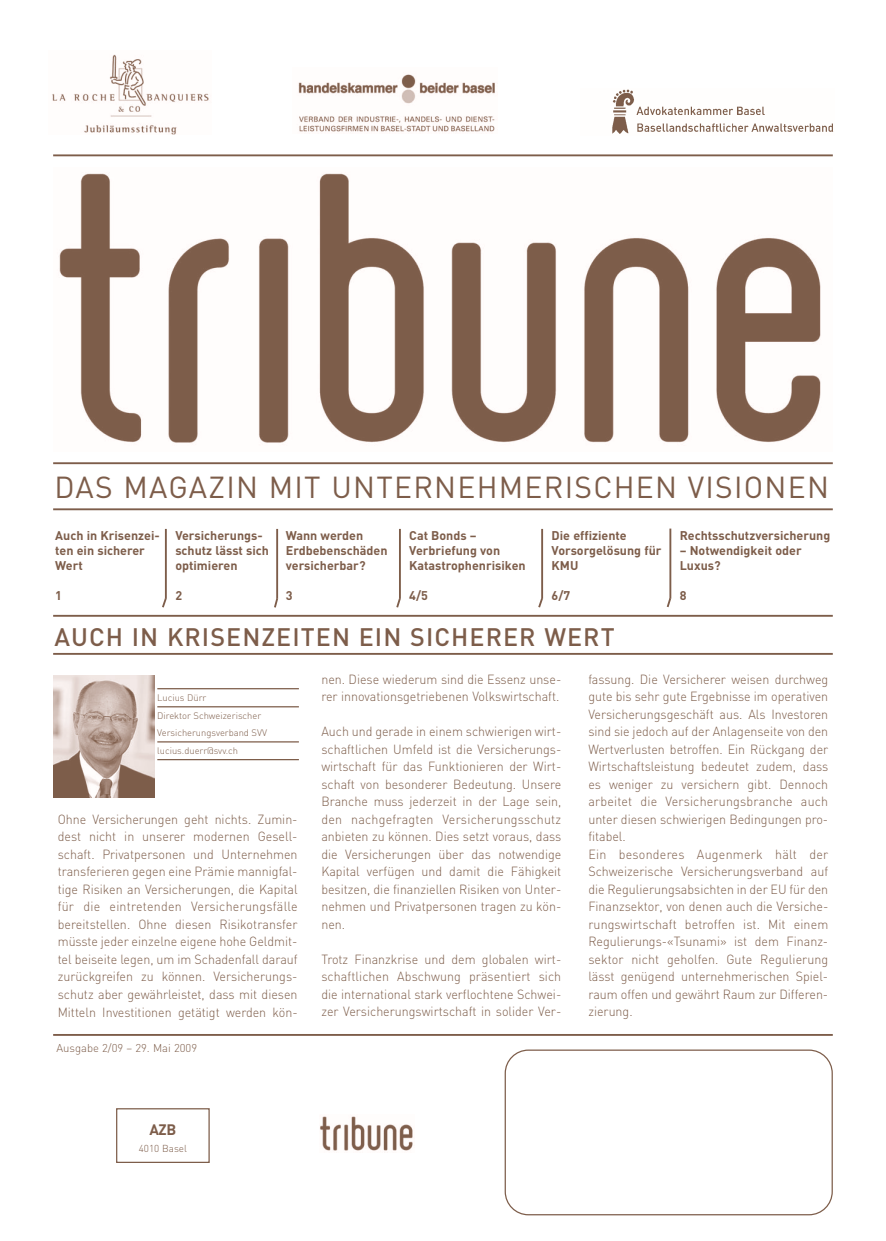
<style>
.page{position:relative;width:886px;height:1241px;background:#fff}
.page>*{position:absolute;margin:0;border:0;box-sizing:border-box;transform-origin:0 0}
.t1{font:30px "DIN";letter-spacing:.04em;color:#7d5d4a}
.t2{font:500 25px "DIN";letter-spacing:.04em;color:#7d5d4a}
.t3{font:700 15px "DIN";color:#7d5d4a}
.t4{font:300 13.12px/17.5px "DIN";color:#7d5d4a;text-align:justify;scale:.95 1}
.t5{font:700 12.5px/15px "DIN";color:#7d5d4a}
.t6{font:300 11.25px "DIN";color:#7d5d4a}
.t7{font:300 10px "DIN";color:#7d5d4a}
.t8{font:300 9.38px/17.5px "DIN";color:#7d5d4a}
</style>
<div class="page">
<svg style="left:505px;top:1049px;width:328px;height:166px"></svg>
<hr style="left:53px;top:154px;width:780px;height:2px;background:#7d5d4a">
<hr style="left:53px;top:462px;width:780px;height:2px;background:#7d5d4a">
<hr style="left:53px;top:508px;width:780px;height:2px;background:#7d5d4a">
<hr style="left:53px;top:614px;width:780px;height:2px;background:#7d5d4a">
<hr style="left:53px;top:652px;width:780px;height:2px;background:#7d5d4a">
<hr style="left:53px;top:1033px;width:780px;height:2px;background:#7d5d4a">
<img style="left:59px;top:173px;width:762px;height:270px">
<div style="left:116px;top:1107px;width:94px;height:55px;border:1px solid #7d5d4a"></div>
<img style="left:320px;top:1116px;width:93px;height:35px">
<div style="left:637px;top:1126px;width:112px;height:50px;background:#fff"></div>
<img style="left:612px;top:89px;width:222px;height:45px">
<img style="left:298px;top:74px;width:197px;height:58px">
<img style="left:52px;top:54px;width:157px;height:80px">
<hr style="left:276px;top:529px;width:2px;height:69px;background:#7d5d4a">
<svg style="left:274px;top:596px;width:5px;height:12px"></svg>
<hr style="left:165px;top:529px;width:2px;height:69px;background:#7d5d4a">
<svg style="left:162px;top:596px;width:5px;height:12px"></svg>
<hr style="left:541px;top:529px;width:2px;height:69px;background:#7d5d4a">
<svg style="left:538px;top:596px;width:6px;height:12px"></svg>
<hr style="left:399px;top:529px;width:2px;height:69px;background:#7d5d4a">
<svg style="left:396px;top:596px;width:5px;height:12px"></svg>
<hr style="left:669px;top:528px;width:2px;height:70px;background:#7d5d4a">
<svg style="left:666px;top:595px;width:6px;height:13px"></svg>
<img style="left:53px;top:675px;width:101px;height:122px">
<hr style="left:157px;top:688px;width:142px;height:1px;background:#7d5d4a">
<hr style="left:157px;top:706px;width:142px;height:1px;background:#7d5d4a">
<hr style="left:157px;top:741px;width:142px;height:1px;background:#7d5d4a">
<hr style="left:157px;top:758px;width:142px;height:2px;background:#7d5d4a">
<h1 class="t1" style="left:54px;top:470px;width:776px">DAS MAGAZIN MIT UNTERNEHMERISCHEN VISIONEN</h1>
<p class="t5" style="left:55px;top:528px;width:106px">Auch in Krisenzei&shy;ten ein sicherer<br>Wert</p>
<p class="t5" style="left:55px;top:588px;width:8px">1</p>
<p class="t5" style="left:175px;top:528px;width:95px">Versicherungs&shy;schutz lässt sich optimieren</p>
<p class="t5" style="left:175px;top:588px;width:8px">2</p>
<p class="t5" style="left:286px;top:528px;width:103px">Wann werden<br>Erdbebenschäden versicherbar?</p>
<p class="t5" style="left:286px;top:588px;width:8px">3</p>
<p class="t5" style="left:409px;top:528px;width:118px">Cat Bonds –<br>Verbriefung von<br>Katastrophenrisiken</p>
<p class="t5" style="left:409px;top:588px;width:20px">4/5</p>
<p class="t5" style="left:552px;top:528px;width:111px">Die effiziente<br>Vorsorgelösung für<br>KMU</p>
<p class="t5" style="left:552px;top:588px;width:20px">6/7</p>
<h2 class="t2" style="left:54px;top:622px;width:562px">AUCH IN KRISENZEITEN EIN SICHERER WERT</h2>
<p class="t5" style="left:680px;top:528px;width:152px">Rechtsschutzversicherung</p>
<p class="t5" style="left:680px;top:543px;width:123px">– Notwendigkeit oder<br>Luxus?</p>
<p class="t5" style="left:680px;top:588px;width:8px">8</p>
<p class="t8" style="left:157px;top:689px;width:111px">Lucius Dürr<br>Direktor Schweizerischer<br>Versicherungsverband SVV lucius.duerr@svv.ch</p>
<p class="t4" style="left:58px;top:810px;width:254px">Ohne Versicherungen geht nichts. Zumin&shy;dest nicht in unserer modernen Gesell&shy;schaft. Privatpersonen und Unternehmen transferieren gegen eine Prämie mannigfal&shy;tige Risiken an Versicherungen, die Kapital für die eintretenden Versicherungsfälle bereitstellen. Ohne diesen Risikotransfer müsste jeder einzelne eigene hohe Geldmit&shy;tel beiseite legen, um im Schadenfall darauf zurückgreifen zu können. Versicherungs&shy;schutz aber gewährleistet, dass mit diesen Mitteln Investitionen getätigt werden kön-</p>
<p class="t6" style="left:56px;top:1040px;width:142px">Ausgabe 2/09 – 29. Mai 2009</p>
<p class="t4" style="left:321px;top:670px;width:254px">nen. Diese wiederum sind die Essenz unse&shy;rer innovationsgetriebenen Volkswirtschaft.</p>
<p class="t4" style="left:321px;top:723px;width:254px">Auch und gerade in einem schwierigen wirt&shy;schaftlichen Umfeld ist die Versicherungs&shy;wirtschaft für das Funktionieren der Wirt&shy;schaft von besonderer Bedeutung. Unsere Branche muss jederzeit in der Lage sein, den nachgefragten Versicherungsschutz anbieten zu können. Dies setzt voraus, dass die Versicherungen über das notwendige Kapital verfügen und damit die Fähigkeit besitzen, die finanziellen Risiken von Unter&shy;nehmen und Privatpersonen tragen zu kön&shy;nen.</p>
<p class="t4" style="left:321px;top:950px;width:254px">Trotz Finanzkrise und dem globalen wirt&shy;schaftlichen Abschwung präsentiert sich die international stark verflochtene Schwei&shy;zer Versicherungswirtschaft in solider Ver-</p>
<p class="t4" style="left:588px;top:670px;width:254px;text-align:left">fassung. Die Versicherer weisen durchweg gute bis sehr gute Ergebnisse im operativen Versicherungsgeschäft aus. Als Investoren sind sie jedoch auf der Anlagenseite von den Wertverlusten betroffen. Ein Rückgang der Wirtschaftsleistung bedeutet zudem, dass es weniger zu versichern gibt. Dennoch arbeitet die Versicherungsbranche auch unter diesen schwierigen Bedingungen pro&shy;fitabel.<br>Ein besonderes Augenmerk hält der Schweizerische Versicherungsverband auf die Regulierungsabsichten in der EU für den Finanzsektor, von denen auch die Versiche&shy;rungswirtschaft betroffen ist. Mit einem Regulierungs-«Tsunami» ist dem Finanz&shy;sektor nicht geholfen. Gute Regulierung lässt genügend unternehmerischen Spiel&shy;raum offen und gewährt Raum zur Differen&shy;zierung.</p>
<p class="t3" style="left:149px;top:1121px;width:28px">AZB</p>
<p class="t7" style="left:139px;top:1141px;width:50px">4010 Basel</p>
</div>
